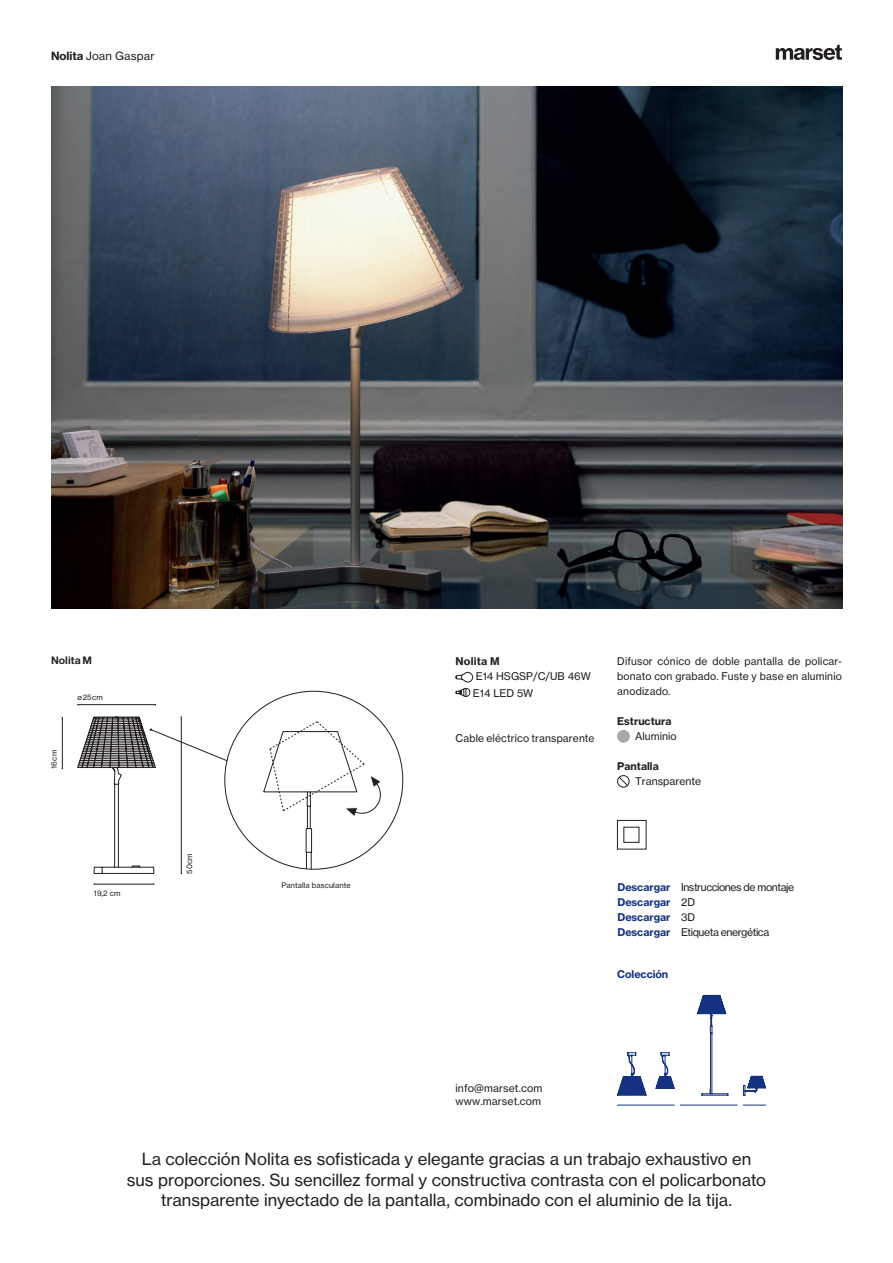
<style>
.page{position:relative;width:893px;height:1263px;background:#fff}
.page>*{position:absolute;margin:0;border:0;box-sizing:border-box;transform-origin:0 0}
.t1{font:16.5px/20.2px "N Haas Grotesk TX Pro 55 Rg";color:#231f20;text-align:center}
.t2{font:11.25px "N Haas Grotesk TX Pro 55 Rg";letter-spacing:.02em;color:#231f20}
.t3{font:10.5px/15px "N Haas Grotesk TX Pro 55 Rg";color:#231f20;text-align:justify}
.t4{font:10.5px "N Haas Grotesk TX Pro 55 Rg";letter-spacing:-.04em;color:#231f20}
.t5{font:10.5px "N Haas Grotesk TX Pro 75 Bd";color:#153280}
.t6{font:10.5px "N Haas Grotesk TX Pro 75 Bd";color:#231f20}
.nombres_ficha{font:700 10.5px "Helvetica Neue LT Std";letter-spacing:.005em;color:#231f20}
.t7{font:7.5px "N Haas Grotesk TX Pro 55 Rg";letter-spacing:.01em;color:#231f20}
.s1{font-family:"N Haas Grotesk TX Pro 75 Bd"}
.s2{font-family:"N Haas Grotesk TX Pro 75 Bd";color:#153280}
.s3{font-family:"N Haas Grotesk TX Pro 55 Rg";color:#231f20}
</style>
<div class="page">
<div style="left:618px;top:730px;width:11px;height:12px;background:#a8a9ad;border-radius:50%"></div>
<div style="left:617px;top:730px;width:13px;height:12px;border:1px solid #a8a9ad;border-radius:50%"></div>
<svg style="left:617px;top:775px;width:13px;height:13px"></svg>
<svg style="left:776px;top:45px;width:66px;height:15px"></svg>
<div style="left:617px;top:820px;width:29px;height:29px;border:1px solid #231f20"></div>
<div style="left:623px;top:827px;width:16px;height:16px;border:1px solid #231f20"></div>
<svg style="left:455px;top:672px;width:18px;height:25px"></svg>
<img style="left:51px;top:86px;width:791px;height:522px">
<svg style="left:263px;top:721px;width:120px;height:148px"></svg>
<hr style="left:62px;top:718px;width:1px;height:51px;background:#231f20">
<hr style="left:78px;top:704px;width:77px;height:1px;background:#231f20">
<svg style="left:77px;top:716px;width:151px;height:158px"></svg>
<svg style="left:697px;top:995px;width:31px;height:100px"></svg>
<svg style="left:743px;top:1076px;width:23px;height:20px"></svg>
<svg style="left:617px;top:1052px;width:30px;height:44px"></svg>
<svg style="left:655px;top:1052px;width:20px;height:37px"></svg>
<hr style="left:617px;top:1105px;width:57px;height:1px;background:#153280">
<hr style="left:680px;top:1105px;width:57px;height:1px;background:#153280">
<svg style="left:743px;top:1105px;width:23px;height:1px"></svg>
<hr style="left:94px;top:884px;width:60px;height:1px;background:#231f20">
<p class="t2" style="left:51px;top:49px;width:105px"><span class="s1">Nolita</span> Joan Gaspar</p>
<p class="nombres_ficha" style="left:51px;top:654px;width:43px">Nolita M</p>
<p class="t7" style="left:50px;top:769px;width:20px;rotate:-90deg">16 cm</p>
<p class="t7" style="left:78px;top:692px;width:27px">ø 25 cm</p>
<p class="t7" style="left:94px;top:889px;width:28px">19,2 cm</p>
<p class="t7" style="left:185px;top:874px;width:22px;rotate:-90deg">50 cm</p>
<p class="t7" style="left:281px;top:880px;width:71px">Pantalla basculante</p>
<p class="t6" style="left:455px;top:655px;width:46px">Nolita M</p>
<p class="t3" style="left:476px;top:669px;width:117px">E14 HSGSP/C/UB 46W</p>
<p class="t3" style="left:473px;top:685px;width:62px">E14 LED 5W</p>
<p class="t3" style="left:455px;top:730px;width:140px">Cable eléctrico transparente</p>
<p class="t3" style="left:617px;top:654px;width:226px">Difusor cónico de doble pantalla de policar&shy;bonato con grabado. Fuste y base en aluminio anodizado.</p>
<p class="t6" style="left:617px;top:715px;width:56px">Estructura</p>
<p class="t3" style="left:635px;top:729px;width:43px">Aluminio</p>
<p class="t6" style="left:617px;top:760px;width:43px">Pantalla</p>
<p class="t3" style="left:635px;top:774px;width:68px">Transparente</p>
<p class="t4" style="left:617px;top:881px;width:178px"><span class="s2">Descargar</span> Instrucciones de montaje</p>
<p class="t5" style="left:617px;top:896px;width:79px">Descargar <span class="s3">2D</span></p>
<p class="t5" style="left:617px;top:911px;width:79px">Descargar <span class="s3">3D</span></p>
<p class="t4" style="left:617px;top:926px;width:153px"><span class="s2">Descargar</span> Etiqueta energética</p>
<p class="t5" style="left:617px;top:968px;width:53px">Colección</p>
<p class="t3" style="left:455px;top:1080px;width:88px">info@marset.com</p>
<p class="t3" style="left:455px;top:1094px;width:87px">www.marset.com</p>
<p class="t1" style="left:127px;top:1149px;width:641px">La colección Nolita es sofisticada y elegante gracias a un trabajo exhaustivo en sus proporciones. Su sencillez formal y constructiva contrasta con el policarbonato transparente inyectado de la pantalla, combinado con el aluminio de la tija.</p>
</div>
